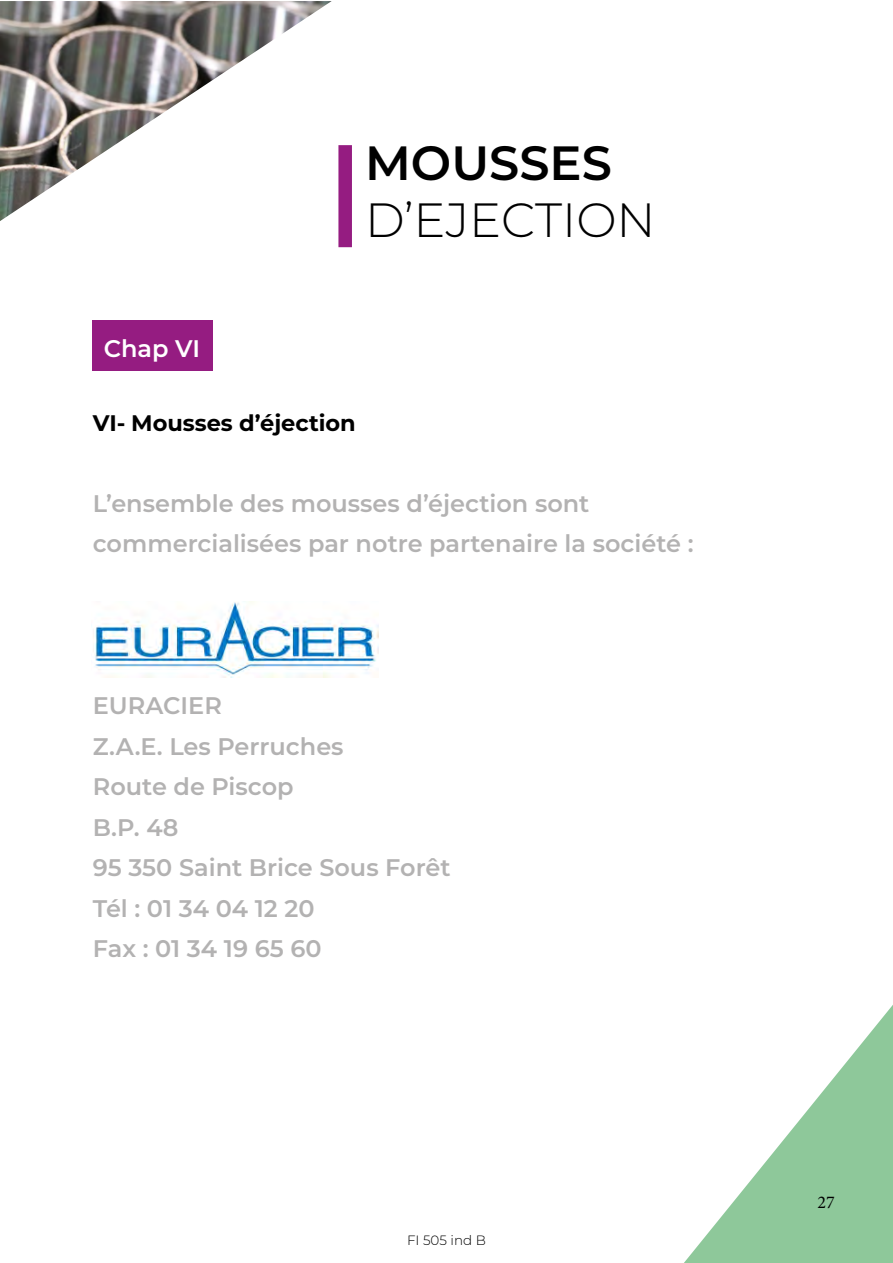
<style>
.page{position:relative;width:893px;height:1263px;background:#fff}
.page>*{position:absolute;margin:0;border:0;box-sizing:border-box;transform-origin:0 0}
.t1{font:300 48px "Montserrat";color:#000}
.t2{font:600 48px "Montserrat";color:#000}
.t3{font:600 24px/40.5px "Montserrat";color:#b3b2b2}
.t4{font:600 24px "Montserrat";color:#fff}
.t5{font:700 22.5px "Montserrat";color:#000}
.t6{font:18px "Minion Pro";color:#000}
.t7{font:300 13.5px "Montserrat";color:#000}
</style>
<div class="page">
<svg style="left:684px;top:1005px;width:209px;height:258px"></svg>
<img style="left:0;top:1px;width:332px;height:220px">
<div style="left:338px;top:145px;width:14px;height:102px;background:#951c81"></div>
<div style="left:93px;top:320px;width:120px;height:51px;background:#951c81"></div>
<img style="left:93px;top:602px;width:285px;height:75px">
<h1 class="t2" style="left:365px;top:128px;width:248px">MOUSSES</h1>
<h1 class="t1" style="left:365px;top:188px;width:292px">D’EJECTION</h1>
<p class="t4" style="left:104px;top:332px;width:98px">Chap VI</p>
<p class="t5" style="left:93px;top:406px;width:264px">VI- Mousses d’éjection</p>
<p class="t3" style="left:93px;top:482px;width:602px">L’ensemble des mousses d’éjection sont commercialisées par notre partenaire la société :</p>
<p class="t3" style="left:93px;top:684px;width:359px">EURACIER<br>Z.A.E. Les Perruches<br>Route de Piscop<br>B.P. 48<br>95 350 Saint Brice Sous Forêt<br>Tél : 01 34 04 12 20<br>Fax : 01 34 19 65 60</p>
<p class="t7" style="left:407px;top:1231px;width:80px">FI 505 ind B</p>
<p class="t6" style="left:817px;top:1190px;width:19px">27</p>
</div>
